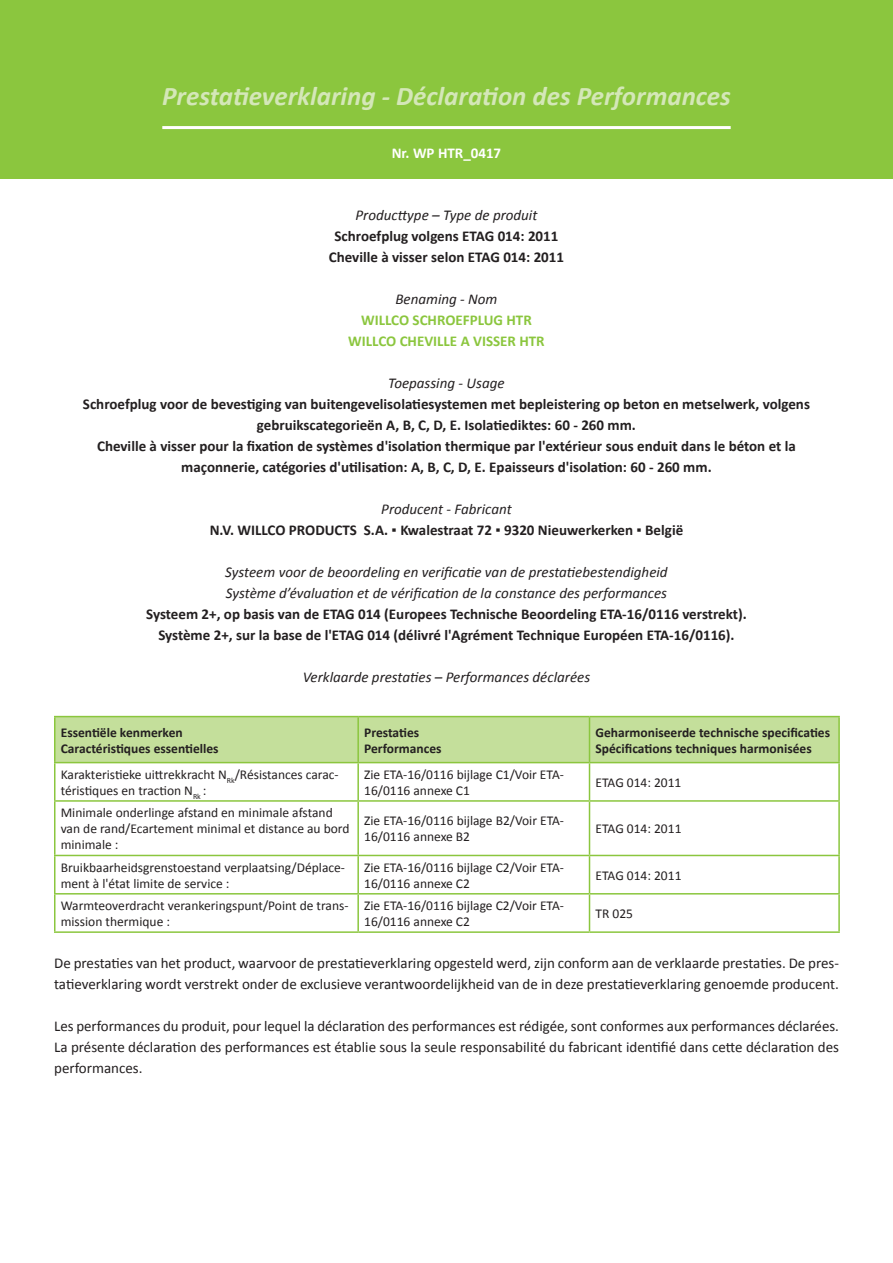
<style>
.page{position:relative;width:893px;height:1263px;background:#fff}
.page>*{position:absolute;margin:0;border:0;box-sizing:border-box;transform-origin:0 0}
.t1{font:italic 700 27px "Calibri";color:#d4e7b8}
.t2{font:700 15px/21px "Calibri";color:#231f20;text-align:center}
.t3{font:15px/21px "Calibri";color:#231f20}
.t4{font:italic 15px/21px "Calibri";color:#231f20}
.t5{font:700 15px/21px "Calibri";color:#8bc63e;text-align:center}
.t6{font:700 15px "Calibri";color:#fff}
.t7{font:13.5px/16.2px "Calibri";color:#231f20}
.t8{font:700 13.5px/16.2px "Calibri";color:#231f20}
</style>
<div class="page">
<div style="left:0;top:0;width:893px;height:179px;background:#8bc63e"></div>
<hr style="left:162px;top:126px;width:569px;height:3px;background:#fff">
<div style="left:56px;top:717px;width:782px;height:45px;background:#c4df9b"></div>
<hr style="left:54px;top:716px;width:304px;height:1px;background:#8bc63e">
<hr style="left:54px;top:717px;width:2px;height:45px;background:#8bc63e">
<hr style="left:358px;top:716px;width:231px;height:1px;background:#8bc63e">
<hr style="left:357px;top:717px;width:2px;height:45px;background:#8bc63e">
<hr style="left:589px;top:716px;width:251px;height:1px;background:#8bc63e">
<hr style="left:589px;top:717px;width:1px;height:45px;background:#8bc63e">
<hr style="left:838px;top:717px;width:2px;height:45px;background:#8bc63e">
<hr style="left:54px;top:762px;width:304px;height:1px;background:#8bc63e">
<hr style="left:54px;top:763px;width:2px;height:37px;background:#8bc63e">
<hr style="left:358px;top:762px;width:231px;height:1px;background:#8bc63e">
<hr style="left:357px;top:763px;width:2px;height:37px;background:#8bc63e">
<hr style="left:589px;top:762px;width:251px;height:1px;background:#8bc63e">
<hr style="left:589px;top:763px;width:1px;height:37px;background:#8bc63e">
<hr style="left:838px;top:763px;width:2px;height:37px;background:#8bc63e">
<hr style="left:54px;top:800px;width:304px;height:2px;background:#8bc63e">
<hr style="left:54px;top:802px;width:2px;height:53px;background:#8bc63e">
<hr style="left:358px;top:800px;width:231px;height:2px;background:#8bc63e">
<hr style="left:357px;top:802px;width:2px;height:53px;background:#8bc63e">
<hr style="left:589px;top:800px;width:251px;height:2px;background:#8bc63e">
<hr style="left:589px;top:802px;width:1px;height:53px;background:#8bc63e">
<hr style="left:838px;top:802px;width:2px;height:53px;background:#8bc63e">
<hr style="left:54px;top:855px;width:304px;height:1px;background:#8bc63e">
<hr style="left:54px;top:856px;width:2px;height:37px;background:#8bc63e">
<hr style="left:358px;top:855px;width:231px;height:1px;background:#8bc63e">
<hr style="left:357px;top:856px;width:2px;height:37px;background:#8bc63e">
<hr style="left:589px;top:855px;width:251px;height:1px;background:#8bc63e">
<hr style="left:589px;top:856px;width:1px;height:37px;background:#8bc63e">
<hr style="left:838px;top:856px;width:2px;height:37px;background:#8bc63e">
<hr style="left:54px;top:893px;width:304px;height:1px;background:#8bc63e">
<hr style="left:54px;top:894px;width:2px;height:37px;background:#8bc63e">
<hr style="left:358px;top:893px;width:231px;height:1px;background:#8bc63e">
<hr style="left:357px;top:894px;width:2px;height:37px;background:#8bc63e">
<hr style="left:589px;top:893px;width:251px;height:1px;background:#8bc63e">
<hr style="left:589px;top:894px;width:1px;height:37px;background:#8bc63e">
<hr style="left:838px;top:894px;width:2px;height:37px;background:#8bc63e">
<hr style="left:54px;top:931px;width:304px;height:2px;background:#8bc63e">
<hr style="left:358px;top:931px;width:231px;height:2px;background:#8bc63e">
<hr style="left:589px;top:931px;width:251px;height:2px;background:#8bc63e">
<h1 class="t1" style="left:162px;top:79px;width:570px">Prestatieverklaring - Déclaration des Performances</h1>
<p class="t6" style="left:392px;top:143px;width:111px">Nr. WP HTR_0417</p>
<p class="t4" style="left:355px;top:204px;width:183px">Producttype – Type de produit</p>
<p class="t2" style="left:329px;top:225px;width:237px">Schroefplug volgens ETAG 014: 2011<br>Cheville à visser selon ETAG 014: 2011</p>
<p class="t4" style="left:395px;top:288px;width:104px">Benaming - Nom</p>
<p class="t5" style="left:348px;top:309px;width:198px">WILLCO SCHROEFPLUG HTR<br>WILLCO CHEVILLE A VISSER HTR</p>
<p class="t4" style="left:388px;top:372px;width:118px">Toepassing - Usage</p>
<p class="t2" style="left:83px;top:393px;width:729px">Schroefplug voor de bevestiging van buitengevelisolatiesystemen met bepleistering op beton en metselwerk, volgens gebruikscategorieën A, B, C, D, E. Isolatiediktes: 60 - 260 mm.<br>Cheville à visser pour la fixation de systèmes d'isolation thermique par l'extérieur sous enduit dans le béton et la maçonnerie, catégories d'utilisation: A, B, C, D, E. Epaisseurs d'isolation: 60 - 260 mm.</p>
<p class="t4" style="left:381px;top:498px;width:132px">Producent - Fabricant</p>
<p class="t2" style="left:210px;top:519px;width:475px">N.V. WILLCO PRODUCTS S.A. ▪ Kwalestraat 72 ▪ 9320 Nieuwerkerken ▪ België</p>
<p class="t4" style="left:225px;top:561px;width:444px">Systeem voor de beoordeling en verificatie van de prestatiebestendigheid<br>Système d’évaluation et de vérification de la constance des performances</p>
<p class="t2" style="left:146px;top:603px;width:602px">Systeem 2+, op basis van de ETAG 014 (Europees Technische Beoordeling ETA-16/0116 verstrekt).<br>Système 2+, sur la base de l'ETAG 014 (délivré l'Agrément Technique Européen ETA-16/0116).</p>
<p class="t4" style="left:303px;top:666px;width:289px">Verklaarde prestaties – Performances déclarées</p>
<p class="t8" style="left:61px;top:724px;width:159px">Essentiële kenmerken<br>Caractéristiques essentielles</p>
<p class="t8" style="left:364px;top:724px;width:79px">Prestaties<br>Performances</p>
<p class="t8" style="left:595px;top:724px;width:236px">Geharmoniseerde technische specificaties<br>Spécifications techniques harmonisées</p>
<p class="t7" style="left:61px;top:766px;width:279px">Karakteristieke uittrekkracht N<sub>Rk</sub>/Résistances carac&shy;téristiques en traction N<sub>Rk</sub> :</p>
<p class="t7" style="left:364px;top:766px;width:201px">Zie ETA-16/0116 bijlage C1/Voir ETA-<br>16/0116 annexe C1</p>
<p class="t7" style="left:595px;top:774px;width:87px">ETAG 014: 2011</p>
<p class="t7" style="left:61px;top:804px;width:290px">Minimale onderlinge afstand en minimale afstand van de rand/Ecartement minimal et distance au bord minimale :</p>
<p class="t7" style="left:364px;top:813px;width:201px">Zie ETA-16/0116 bijlage B2/Voir ETA-<br>16/0116 annexe B2</p>
<p class="t7" style="left:595px;top:821px;width:87px">ETAG 014: 2011</p>
<p class="t7" style="left:61px;top:859px;width:286px">Bruikbaarheidsgrenstoestand verplaatsing/Déplace&shy;ment à l'état limite de service :</p>
<p class="t7" style="left:364px;top:859px;width:201px">Zie ETA-16/0116 bijlage C2/Voir ETA-<br>16/0116 annexe C2</p>
<p class="t7" style="left:595px;top:867px;width:87px">ETAG 014: 2011</p>
<p class="t7" style="left:61px;top:897px;width:289px">Warmteoverdracht verankeringspunt/Point de trans&shy;mission thermique :</p>
<p class="t7" style="left:364px;top:897px;width:201px">Zie ETA-16/0116 bijlage C2/Voir ETA-<br>16/0116 annexe C2</p>
<p class="t7" style="left:596px;top:905px;width:39px">TR 025</p>
<p class="t3" style="left:54px;top:953px;width:786px">De prestaties van het product, waarvoor de prestatieverklaring opgesteld werd, zijn conform aan de verklaarde prestaties. De pres&shy;tatieverklaring wordt verstrekt onder de exclusieve verantwoordelijkheid van de in deze prestatieverklaring genoemde producent.</p>
<p class="t3" style="left:54px;top:1016px;width:786px;text-align:justify">Les performances du produit, pour lequel la déclaration des performances est rédigée, sont conformes aux performances déclarées.<br>La présente déclaration des performances est établie sous la seule responsabilité du fabricant identifié dans cette déclaration des performances.</p>
</div>
